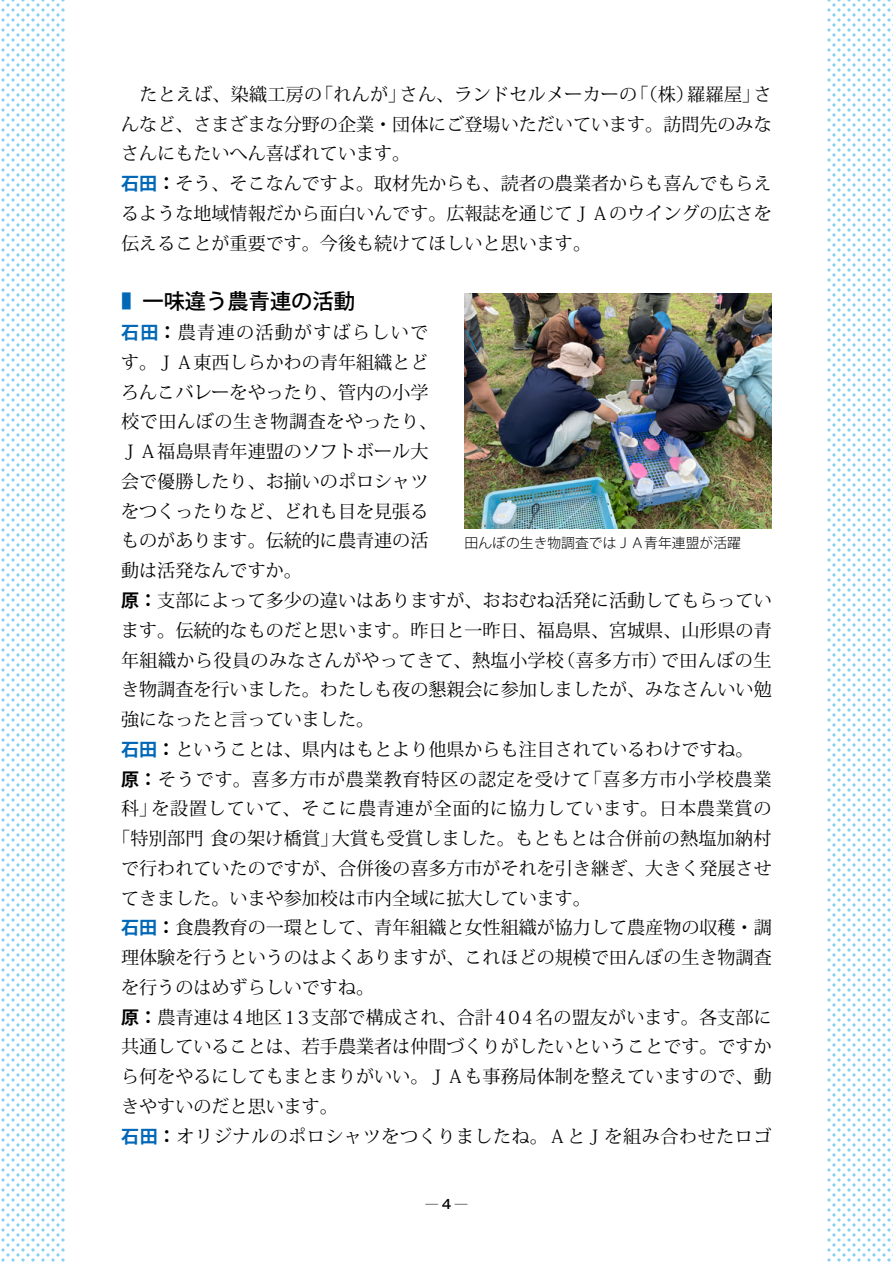
<style>
.page{position:relative;width:893px;height:1263px;background:#fff}
.page>*{position:absolute;margin:0;border:0;box-sizing:border-box;transform-origin:0 0}
.t1{font:500 21.3px "Koz Go Pro";color:#000}
.t2{font:18px/29.7px "Koz Min Pro";color:#000}
.t3{font:18px "Koz Min Pro";letter-spacing:.045em;color:#000}
.t4{font:18px "Koz Min Pro";letter-spacing:.025em;color:#000}
.t5{font:18px "Koz Min Pro";letter-spacing:.03em;color:#000}
.t6{font:18px "Koz Min Pro";letter-spacing:.035em;color:#000}
.t7{font:18px "Koz Min Pro";letter-spacing:.07em;color:#000}
.t8{font:300 13.8px "Koz Go Pro";color:#000}
.t9{font:500 12.75px "Gothic MB101 Pro";color:#000}
.s1{font-family:"Koz Go Pro";font-weight:700;color:#0068b7}
.s2{font-family:"Koz Go Pro";font-weight:700}
.s3{color:#0068b7}
</style>
<div class="page">
<svg style="left:1px;top:0;width:64px;height:1262px"></svg>
<svg style="left:827px;top:0;width:66px;height:1262px"></svg>
<img style="left:465px;top:293px;width:307px;height:235px">
<p class="t2" style="left:121px;top:79px;width:652px">　たとえば、染織工房の「れんが」さん、ランドセルメーカーの「（株）羅羅屋」さんなど、さまざまな分野の企業・団体にご登場いただいています。訪問先のみなさんにもたいへん喜ばれています。<br><span class="s1">石田</span><span class="s2">：</span>そう、そこなんですよ。取材先からも、読者の農業者からも喜んでもらえるような地域情報だから面白いんです。広報誌を通じてＪＡのウイングの広さを伝えることが重要です。今後も続けてほしいと思います。</p>
<p class="t1" style="left:121px;top:287px;width:235px"><span class="s3">■　</span>一味違う農青連の活動</p>
<p class="t7" style="left:121px;top:320px;width:309px"><span class="s1">石田</span><span class="s2">：</span>農青連の活動がすばらしいで</p>
<p class="t2" style="left:121px;top:347px;width:309px">す。ＪＡ東西しらかわの青年組織とど</p>
<p class="t2" style="left:121px;top:377px;width:309px">ろんこバレーをやったり、管内の小学</p>
<p class="t6" style="left:121px;top:409px;width:318px">校で田んぼの生き物調査をやったり、</p>
<p class="t2" style="left:121px;top:436px;width:309px">ＪＡ福島県青年連盟のソフトボール大</p>
<p class="t2" style="left:121px;top:466px;width:309px">会で優勝したり、お揃いのポロシャツ</p>
<p class="t2" style="left:121px;top:496px;width:309px">をつくったりなど、どれも目を見張る</p>
<p class="t2" style="left:121px;top:525px;width:309px">ものがあります。伝統的に農青連の活</p>
<p class="t2" style="left:121px;top:555px;width:182px">動は活発なんですか。</p>
<p class="t2" style="left:121px;top:585px;width:652px"><span class="s2">原：</span>支部によって多少の違いはありますが、おおむね活発に活動してもらってい</p>
<p class="t2" style="left:121px;top:615px;width:652px">ます。伝統的なものだと思います。昨日と一昨日、福島県、宮城県、山形県の青</p>
<p class="t4" style="left:121px;top:647px;width:652px">年組織から役員のみなさんがやってきて、熱塩小学校（喜多方市）で田んぼの生</p>
<p class="t2" style="left:121px;top:674px;width:652px">き物調査を行いました。わたしも夜の懇親会に参加しましたが、みなさんいい勉</p>
<p class="t2" style="left:121px;top:704px;width:254px">強になったと言っていました。</p>
<p class="t2" style="left:121px;top:734px;width:634px"><span class="s1">石田</span><span class="s2">：</span>ということは、県内はもとより他県からも注目されているわけですね。</p>
<p class="t3" style="left:121px;top:766px;width:652px"><span class="s2">原：</span>そうです。喜多方市が農業教育特区の認定を受けて「喜多方市小学校農業</p>
<p class="t3" style="left:121px;top:796px;width:652px">科」を設置していて、そこに農青連が全面的に協力しています。日本農業賞の</p>
<p class="t2" style="left:112px;top:823px;width:661px">「特別部門 食の架け橋賞」大賞も受賞しました。もともとは合併前の熱塩加納村</p>
<p class="t2" style="left:121px;top:853px;width:652px">で行われていたのですが、合併後の喜多方市がそれを引き継ぎ、大きく発展させ</p>
<p class="t2" style="left:121px;top:882px;width:471px">てきました。いまや参加校は市内全域に拡大しています。</p>
<p class="t2" style="left:121px;top:912px;width:652px"><span class="s1">石田</span><span class="s2">：</span>食農教育の一環として、青年組織と女性組織が協力して農産物の収穫・調</p>
<p class="t2" style="left:121px;top:942px;width:652px">理体験を行うというのはよくありますが、これほどの規模で田んぼの生き物調査</p>
<p class="t2" style="left:121px;top:972px;width:254px">を行うのはめずらしいですね。</p>
<p class="t2" style="left:121px;top:1002px;width:652px"><span class="s2">原：</span>農青連は4地区13支部で構成され、合計404名の盟友がいます。各支部に</p>
<p class="t2" style="left:121px;top:1031px;width:652px">共通していることは、若手農業者は仲間づくりがしたいということです。ですか</p>
<p class="t2" style="left:121px;top:1061px;width:652px">ら何をやるにしてもまとまりがいい。ＪＡも事務局体制を整えていますので、動</p>
<p class="t2" style="left:121px;top:1091px;width:218px">きやすいのだと思います。</p>
<p class="t5" style="left:121px;top:1123px;width:652px"><span class="s1">石田</span><span class="s2">：</span>オリジナルのポロシャツをつくりましたね。ＡとＪを組み合わせたロゴ</p>
<p class="t8" style="left:465px;top:534px;width:278px">田んぼの生き物調査ではＪＡ青年連盟が活躍</p>
<p class="t9" style="left:425px;top:1194px;width:44px">─4─</p>
</div>
